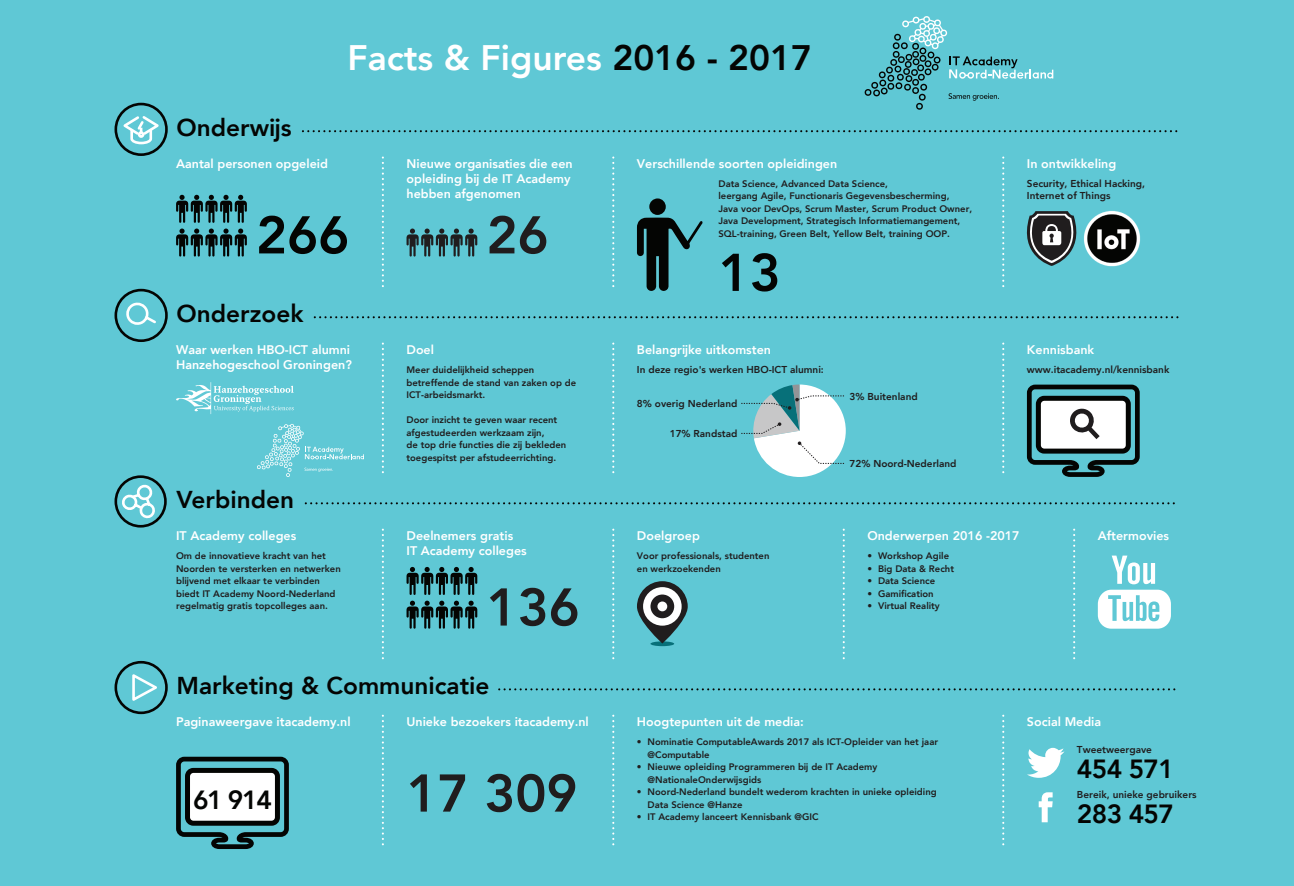
<style>
.page{position:relative;width:1294px;height:886px;background:#fff}
.page>*{position:absolute;margin:0;border:0;box-sizing:border-box;transform-origin:0 0}
.t1{font:800 52.5px "Avenir";color:#201d1e}
.t2{font:800 52.5px "Avenir";color:#040503}
.t3{font:800 35.38px "Avenir";color:#fff}
.t4{font:800 26.25px "Avenir";letter-spacing:-.025em;color:#040503}
.t5{font:800 24.38px "Avenir";color:#040503}
.t6{font:800 12.5px/15px "Avenir";color:#fff}
.t7{font:800 10px/12.5px "Avenir";color:#201d1e}
.t8{font:800 9.5px/12.5px "Avenir";color:#201d1e}
.s1{color:#040503}
</style>
<div class="page">
<div style="left:0;top:0;width:1293px;height:886px;background:#5fc8d5"></div>
<svg style="left:176px;top:195px;width:71px;height:62px"></svg>
<svg style="left:406px;top:228px;width:71px;height:29px"></svg>
<div style="left:114px;top:289px;width:54px;height:53px;border:3px solid #040503;border-radius:50%"></div>
<svg style="left:123px;top:299px;width:33px;height:26px"></svg>
<div style="left:114px;top:475px;width:53px;height:52px;border:3px solid #040503;border-radius:50%"></div>
<svg style="left:119px;top:483px;width:39px;height:38px"></svg>
<div style="left:114px;top:661px;width:54px;height:53px;border:3px solid #040503;border-radius:50%"></div>
<svg style="left:132px;top:671px;width:29px;height:32px"></svg>
<svg style="left:306px;top:502px;width:869px;height:2px"></svg>
<svg style="left:499px;top:688px;width:677px;height:2px"></svg>
<svg style="left:315px;top:316px;width:863px;height:2px"></svg>
<svg style="left:303px;top:130px;width:875px;height:2px"></svg>
<div style="left:114px;top:103px;width:54px;height:53px;border:3px solid #040503;border-radius:50%"></div>
<svg style="left:120px;top:114px;width:42px;height:32px"></svg>
<svg style="left:864px;top:16px;width:189px;height:94px"></svg>
<svg style="left:637px;top:218px;width:65px;height:73px"></svg>
<div style="left:649px;top:198px;width:16px;height:17px;background:#040503;border-radius:50%"></div>
<svg style="left:1026px;top:211px;width:51px;height:55px"></svg>
<svg style="left:176px;top:382px;width:118px;height:32px"></svg>
<svg style="left:741px;top:384px;width:104px;height:93px"></svg>
<svg style="left:1026px;top:385px;width:113px;height:92px"></svg>
<svg style="left:176px;top:757px;width:113px;height:92px"></svg>
<div style="left:187px;top:770px;width:90px;height:53px;background:#fff;border-radius:6px"></div>
<div style="left:185px;top:768px;width:95px;height:58px;border:5px solid #040503;border-radius:6px"></div>
<svg style="left:406px;top:567px;width:71px;height:28px"></svg>
<svg style="left:406px;top:601px;width:71px;height:28px"></svg>
<div style="left:650px;top:641px;width:24px;height:5px;background:#077079;border-radius:50%"></div>
<svg style="left:637px;top:581px;width:50px;height:62px"></svg>
<div style="left:643px;top:587px;width:38px;height:39px;background:#fff;border-radius:50%"></div>
<div style="left:650px;top:594px;width:24px;height:24px;background:#201d1e;border-radius:50%"></div>
<div style="left:657px;top:601px;width:10px;height:10px;background:#fff;border-radius:50%"></div>
<svg style="left:382px;top:157px;width:2px;height:130px"></svg>
<svg style="left:612px;top:157px;width:2px;height:131px"></svg>
<svg style="left:1002px;top:157px;width:2px;height:131px"></svg>
<svg style="left:382px;top:344px;width:2px;height:130px"></svg>
<svg style="left:612px;top:344px;width:2px;height:130px"></svg>
<svg style="left:1002px;top:344px;width:2px;height:130px"></svg>
<svg style="left:382px;top:530px;width:2px;height:130px"></svg>
<svg style="left:612px;top:530px;width:2px;height:130px"></svg>
<svg style="left:842px;top:530px;width:2px;height:130px"></svg>
<svg style="left:1073px;top:530px;width:2px;height:130px"></svg>
<svg style="left:382px;top:716px;width:2px;height:130px"></svg>
<svg style="left:612px;top:716px;width:2px;height:130px"></svg>
<svg style="left:1002px;top:716px;width:2px;height:130px"></svg>
<svg style="left:257px;top:424px;width:107px;height:53px"></svg>
<img style="left:1084px;top:210px;width:56px;height:57px">
<svg style="left:1097px;top:590px;width:73px;height:39px"></svg>
<svg style="left:1111px;top:555px;width:43px;height:29px"></svg>
<svg style="left:1027px;top:748px;width:37px;height:30px"></svg>
<svg style="left:1038px;top:792px;width:14px;height:30px"></svg>
<h3 class="t5" style="left:176px;top:109px;width:117px">Onderwĳs</h3>
<h2 class="t3" style="left:347px;top:30px;width:466px">Facts &amp; Figures <span class="s1">2016 - 2017</span></h2>
<h3 class="t6" style="left:176px;top:156px;width:153px">Aantal personen opgeleid</h3>
<h1 class="t2" style="left:256px;top:194px;width:95px">266</h1>
<h3 class="t5" style="left:176px;top:295px;width:128px">Onderzoek</h3>
<h3 class="t6" style="left:406px;top:156px;width:168px">Nieuwe organisaties die een opleiding bĳ de IT Academy hebben afgenomen</h3>
<h3 class="t6" style="left:637px;top:156px;width:202px">Verschillende soorten opleidingen</h3>
<h3 class="t6" style="left:1026px;top:156px;width:91px">In ontwikkeling</h3>
<p class="t8" style="left:718px;top:177px;width:255px">Data Science, Advanced Data Science,<br>leergang Agile, Functionaris Gegevensbescherming,<br>Java voor DevOps, Scrum Master, Scrum Product Owner, Java Development, Strategisch Informatiemangement, SQL-training, Green Belt, Yellow Belt, training OOP.</p>
<p class="t7" style="left:1026px;top:177px;width:120px">Security, Ethical Hacking,<br>Internet of Things</p>
<h1 class="t1" style="left:486px;top:194px;width:64px">26</h1>
<h1 class="t2" style="left:718px;top:232px;width:64px">13</h1>
<h3 class="t6" style="left:176px;top:342px;width:177px">Waar werken HBO-ICT alumni<br>Hanzehogeschool Groningen?</h3>
<h3 class="t6" style="left:406px;top:342px;width:29px">Doel</h3>
<p class="t8" style="left:406px;top:363px;width:171px">Meer duidelĳkheid scheppen betreffende de stand van zaken op de<br>ICT-arbeidsmarkt.</p>
<p class="t8" style="left:406px;top:413px;width:161px">Door inzicht te geven waar recent afgestudeerden werkzaam zĳn,<br>de top drie functies die zĳ bekleden toegespitst per afstudeerrichting.</p>
<h3 class="t5" style="left:176px;top:481px;width:119px">Verbinden</h3>
<h3 class="t6" style="left:637px;top:342px;width:136px">Belangrĳke uitkomsten</h3>
<h3 class="t6" style="left:1026px;top:342px;width:69px">Kennisbank</h3>
<p class="t7" style="left:637px;top:363px;width:188px">In deze regio's werken HBO-ICT alumni:</p>
<p class="t7" style="left:1026px;top:363px;width:144px">www.itacademy.nl/kennisbank</p>
<p class="t7" style="left:637px;top:397px;width:102px">8% overig Nederland</p>
<p class="t7" style="left:669px;top:427px;width:69px">17% Randstad</p>
<p class="t7" style="left:849px;top:390px;width:70px">3% Buitenland</p>
<p class="t7" style="left:849px;top:457px;width:109px">72% Noord-Nederland</p>
<h3 class="t6" style="left:867px;top:528px;width:154px">Onderwerpen 2016 -2017</h3>
<h3 class="t6" style="left:1097px;top:528px;width:73px">Aftermovies</h3>
<h3 class="t6" style="left:176px;top:528px;width:122px">IT Academy colleges</h3>
<h3 class="t6" style="left:406px;top:528px;width:122px">Deelnemers gratis<br>IT Academy colleges</h3>
<h3 class="t6" style="left:637px;top:528px;width:64px">Doelgroep</h3>
<p class="t8" style="left:176px;top:549px;width:166px">Om de innovatieve kracht van het Noorden te versterken en netwerken blĳvend met elkaar te verbinden biedt IT Academy Noord-Nederland regelmatig gratis topcolleges aan.</p>
<p class="t8" style="left:637px;top:549px;width:134px">Voor professionals, studenten en werkzoekenden</p>
<p class="t8" style="left:867px;top:549px;width:83px">• Workshop Agile</p>
<p class="t8" style="left:867px;top:562px;width:88px">• Big Data &amp; Recht</p>
<p class="t8" style="left:867px;top:574px;width:69px">• Data Science</p>
<p class="t8" style="left:867px;top:587px;width:68px">• Gamification</p>
<p class="t8" style="left:867px;top:599px;width:74px">• Virtual Reality</p>
<h1 class="t1" style="left:486px;top:566px;width:95px">136</h1>
<h3 class="t5" style="left:176px;top:667px;width:314px">Marketing &amp; Communicatie</h3>
<h3 class="t6" style="left:176px;top:714px;width:176px">Paginaweergave itacademy.nl</h3>
<h3 class="t4" style="left:193px;top:779px;width:80px">61 914</h3>
<h3 class="t6" style="left:406px;top:714px;width:184px">Unieke bezoekers itacademy.nl</h3>
<h1 class="t1" style="left:406px;top:752px;width:172px">17 309</h1>
<h3 class="t6" style="left:637px;top:714px;width:168px">Hoogtepunten uit de media:</h3>
<p class="t8" style="left:647px;top:735px;width:292px;text-indent:-11px">• Nominatie ComputableAwards 2017 als ICT-Opleider van het jaar @Computable</p>
<p class="t8" style="left:647px;top:760px;width:231px;text-indent:-11px">• Nieuwe opleiding Programmeren bĳ de IT Academy @NationaleOnderwĳsgids</p>
<p class="t8" style="left:647px;top:785px;width:290px;text-indent:-11px">• Noord-Nederland bundelt wederom krachten in unieke opleiding<br>Data Science @Hanze</p>
<p class="t8" style="left:637px;top:810px;width:183px">• IT Academy lanceert Kennisbank @GIC</p>
<h3 class="t6" style="left:1026px;top:714px;width:76px">Social Media</h3>
<p class="t7" style="left:1076px;top:743px;width:76px">Tweetweergave</p>
<h3 class="t4" style="left:1076px;top:748px;width:99px">454 571</h3>
<p class="t7" style="left:1076px;top:788px;width:121px">Bereik, unieke gebruikers</p>
<h3 class="t4" style="left:1076px;top:793px;width:99px">283 457</h3>
</div>
